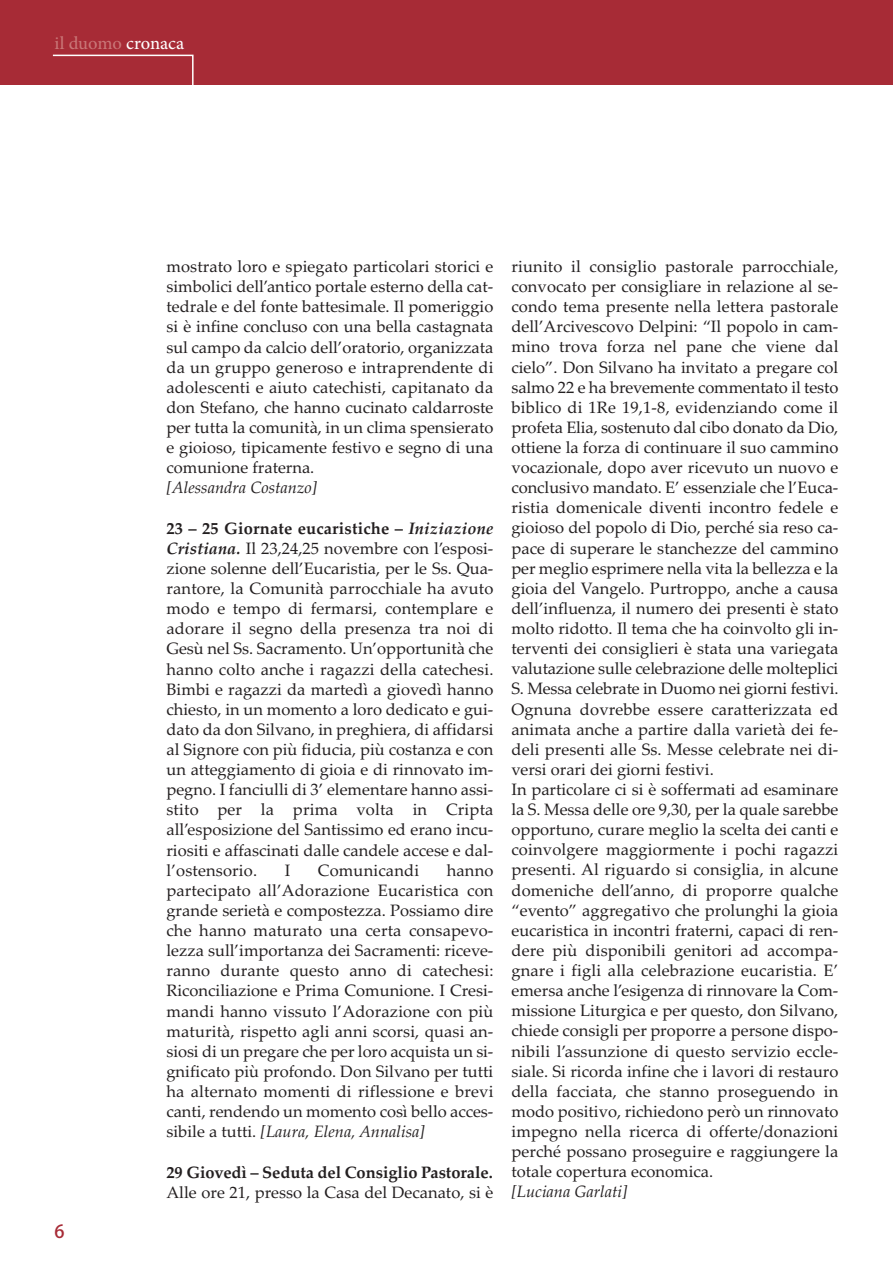
<style>
.page{position:relative;width:893px;height:1263px;background:#fff}
.page>*{position:absolute;margin:0;border:0;box-sizing:border-box;transform-origin:0 0}
.t1{font:18px "Adobe Hebrew";letter-spacing:-.005em;color:#c97677}
.t2{font:18px "Adobe Heiti Std";color:#a72b36}
.t3{font:16.5px/20.1px "Palatino Linotype";color:#231f20;text-align:justify}
.t4{font:700 16.5px "Palatino Linotype";letter-spacing:-.005em;color:#231f20}
.t5{font:italic 16.5px "Palatino Linotype";color:#231f20}
.s1{color:#fff}
.s2{font-weight:700}
.s3{font-weight:700;font-style:italic}
.s4{font-style:italic}
</style>
<div class="page">
<div style="left:0;top:0;width:893px;height:85px;background:#a72b36"></div>
<p class="t1" style="left:55px;top:37px;width:131px">il duomo <span class="s1">cronaca</span></p>
<p class="t2" style="left:55px;top:1220px;width:12px">6</p>
<p class="t3" style="left:166px;top:256px;width:328px">mostrato loro e spiegato particolari storici e simbolici dell’antico portale esterno della cat&shy;tedrale e del fonte battesimale. Il pomeriggio si è infine concluso con una bella castagnata sul campo da calcio dell’oratorio, organizzata da un gruppo generoso e intraprendente di adolescenti e aiuto catechisti, capitanato da don Stefano, che hanno cucinato caldarroste per tutta la comunità, in un clima spensierato e gioioso, tipicamente festivo e segno di una comunione fraterna.</p>
<p class="t5" style="left:166px;top:478px;width:152px">[Alessandra Costanzo]</p>
<p class="t3" style="left:166px;top:518px;width:328px"><span class="s2">23 – 25 Giornate eucaristiche –</span> <span class="s3">Iniziazione Cristiana.</span> Il 23,24,25 novembre con l’esposi&shy;zione solenne dell’Eucaristia, per le Ss. Qua&shy;rantore, la Comunità parrocchiale ha avuto modo e tempo di fermarsi, contemplare e adorare il segno della presenza tra noi di Gesù nel Ss. Sacramento. Un’opportunità che hanno colto anche i ragazzi della catechesi.<br>Bimbi e ragazzi da martedì a giovedì hanno chiesto, in un momento a loro dedicato e gui&shy;dato da don Silvano, in preghiera, di affidarsi al Signore con più fiducia, più costanza e con un atteggiamento di gioia e di rinnovato im&shy;pegno. I fanciulli di 3’ elementare hanno assi&shy;stito per la prima volta in Cripta all’esposizione del Santissimo ed erano incu&shy;riositi e affascinati dalle candele accese e dal&shy;l’ostensorio.</p>
<p class="t3" style="left:166px;top:860px;width:328px;text-indent:280px">hanno partecipato all’Adorazione Eucaristica con grande serietà e compostezza. Possiamo dire che hanno maturato una certa consapevo&shy;lezza sull’importanza dei Sacramenti: riceve&shy;ranno durante questo anno di catechesi:<br>Riconciliazione e Prima Comunione. I Cresi&shy;mandi hanno vissuto l’Adorazione con più maturità, rispetto agli anni scorsi, quasi an&shy;siosi di un pregare che per loro acquista un si&shy;gnificato più profondo. Don Silvano per tutti ha alternato momenti di riflessione e brevi canti, rendendo un momento così bello acces&shy;sibile a tutti. <span class="s4">[Laura, Elena, Annalisa]</span></p>
<p class="t4" style="left:166px;top:1162px;width:328px">29 Giovedì – Seduta del Consiglio Pastorale.</p>
<p class="t3" style="left:166px;top:1182px;width:328px">Alle ore 21, presso la Casa del Decanato, si è</p>
<p class="t3" style="left:285px;top:860px;width:7px">I</p>
<p class="t3" style="left:318px;top:860px;width:103px">Comunicandi</p>
<p class="t3" style="left:511px;top:256px;width:328px;text-align:left">riunito il consiglio pastorale parrocchiale, convocato per consigliare in relazione al se&shy;condo tema presente nella lettera pastorale dell’Arcivescovo Delpini: “Il popolo in cam&shy;mino trova forza nel pane che viene dal cielo”. Don Silvano ha invitato a pregare col salmo 22 e ha brevemente commentato il testo biblico di 1Re 19,1-8, evidenziando come il profeta Elia, sostenuto dal cibo donato da Dio, ottiene la forza di continuare il suo cammino vocazionale, dopo aver ricevuto un nuovo e conclusivo mandato. E’ essenziale che l’Euca&shy;ristia domenicale diventi incontro fedele e gioioso del popolo di Dio, perché sia reso ca&shy;pace di superare le stanchezze del cammino per meglio esprimere nella vita la bellezza e la gioia del Vangelo. Purtroppo, anche a causa dell’influenza, il numero dei presenti è stato molto ridotto. Il tema che ha coinvolto gli in&shy;terventi dei consiglieri è stata una variegata valutazione sulle celebrazione delle molteplici S. Messa celebrate in Duomo nei giorni festivi.<br>Ognuna dovrebbe essere caratterizzata ed animata anche a partire dalla varietà dei fe&shy;deli presenti alle Ss. Messe celebrate nei di&shy;versi orari dei giorni festivi.<br>In particolare ci si è soffermati ad esaminare la S. Messa delle ore 9,30, per la quale sarebbe opportuno, curare meglio la scelta dei canti e coinvolgere maggiormente i pochi ragazzi presenti. Al riguardo si consiglia, in alcune domeniche dell’anno, di proporre qualche “evento” aggregativo che prolunghi la gioia eucaristica in incontri fraterni, capaci di ren&shy;dere più disponibili genitori ad accompa&shy;gnare i figli alla celebrazione eucaristia. E’ emersa anche l’esigenza di rinnovare la Com&shy;missione Liturgica e per questo, don Silvano, chiede consigli per proporre a persone dispo&shy;nibili l’assunzione di questo servizio eccle&shy;siale. Si ricorda infine che i lavori di restauro della facciata, che stanno proseguendo in modo positivo, richiedono però un rinnovato impegno nella ricerca di offerte/donazioni perché possano proseguire e raggiungere la totale copertura economica.</p>
<p class="t5" style="left:511px;top:1182px;width:118px">[Luciana Garlati]</p>
</div>
